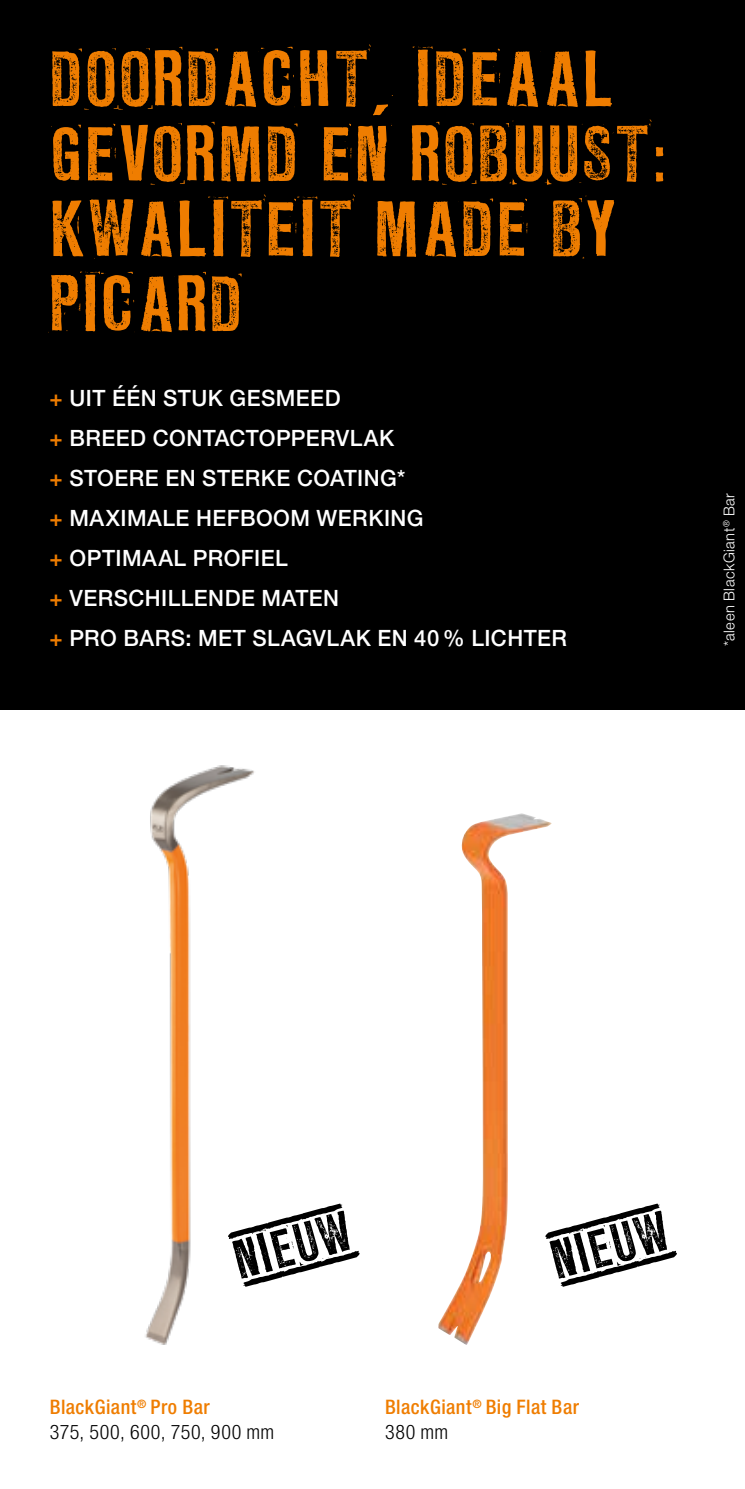
<style>
.page{position:relative;width:745px;height:1489px;background:#fff}
.page>*{position:absolute;margin:0;border:0;box-sizing:border-box;transform-origin:0 0}
.t1{font:70px/75px "LL Rubber Grotesque OTF";letter-spacing:.015em;color:#ef7d00}
.t2{font:49.25px "LL Rubber Grotesque OTF";color:#000}
.t3{font:500 22.5px/40px "Helvetica Neue LT Pro";letter-spacing:.02em;color:#fff}
.t4{font:300 condensed 20px/25px "Helvetica Neue LT Pro";letter-spacing:.035em;color:#000}
.t5{font:500 condensed 20px/25px "Helvetica Neue LT Pro";letter-spacing:.025em;color:#ef7d00}
.t6{font:300 15px "Helvetica Neue LT Pro";letter-spacing:.035em;color:#fff}
.s1{color:#ef7d00}
.s2{font-weight:500;color:#ef7d00}
.s3{font-weight:300;color:#000}
</style>
<div class="page">
<div style="left:0;top:0;width:744px;height:709px;background:#000"></div>
<img style="left:145px;top:765px;width:109px;height:580px">
<img style="left:438px;top:813px;width:113px;height:531px">
<svg style="left:227px;top:1202px;width:27px;height:37px"></svg>
<svg style="left:242px;top:1250px;width:12px;height:37px"></svg>
<svg style="left:544px;top:1202px;width:7px;height:37px"></svg>
<h1 class="t1" style="left:50px;top:43px;width:620px">DOORDACHT, IDEAAL<br>GEVORMD EN ROBUUST:<br>KWALITEIT MADE BY<br>PICARD</h1>
<p class="t3" style="left:50px;top:378px;width:518px"><span class="s1">+</span> UIT ÉÉN STUK GESMEED<br><span class="s1">+</span> BREED CONTACTOPPERVLAK<br><span class="s1">+</span> STOERE EN STERKE COATING*<br><span class="s1">+</span> MAXIMALE HEFBOOM WERKING<br><span class="s1">+</span> OPTIMAAL PROFIEL<br><span class="s1">+</span> VERSCHILLENDE MATEN<br><span class="s1">+</span> PRO BARS: MET SLAGVLAK EN 40 % LICHTER</p>
<p class="t6" style="left:719px;top:646px;width:154px;rotate:-90deg">*aleen BlackGiant<sup>®</sup> Bar</p>
<h2 class="t2" style="left:226px;top:1231px;width:122px;rotate:-15deg">NIEUW</h2>
<h2 class="t2" style="left:543px;top:1231px;width:122px;rotate:-15deg">NIEUW</h2>
<p class="t4" style="left:50px;top:1394px;width:226px"><span class="s2">BlackGiant</span><sup>®</sup> <span class="s2">Pro Bar<br></span>375, 500, 600, 750, 900 mm</p>
<p class="t5" style="left:385px;top:1394px;width:195px">BlackGiant<sup>®</sup> Big Flat Bar<br><span class="s3">380 mm</span></p>
</div>
